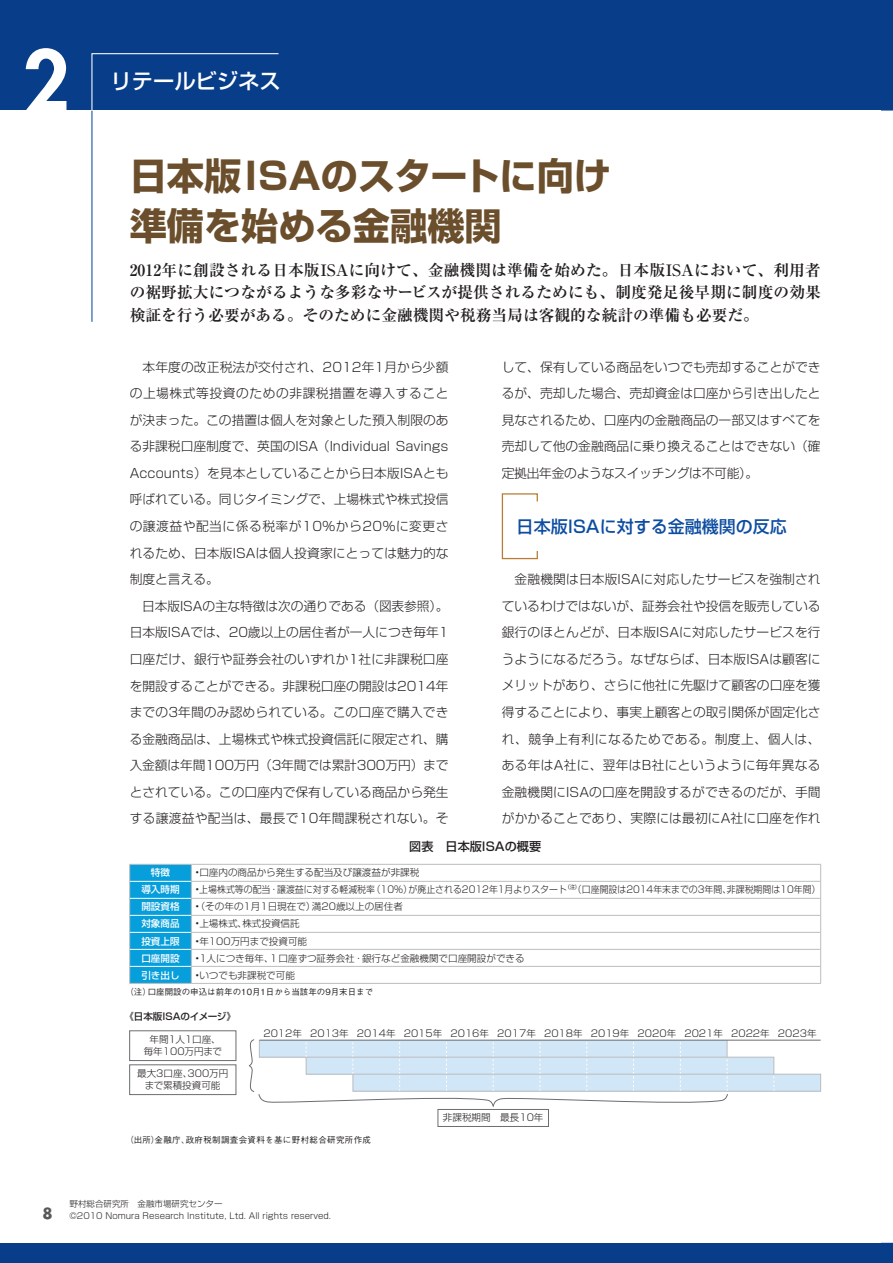
<style>
.page{position:relative;width:893px;height:1263px;background:#083e89}
.page>*{position:absolute;margin:0;border:0;box-sizing:border-box;transform-origin:0 0}
.t1{font:800 81.9px "Futura";color:#fff}
.t2{font:700 37.2px/49.9px "Shin Go Pro";color:#6b4e2b}
.t3{font:500 21.3px "Shin Go Pro";color:#fff}
.t4{font:500 16.95px "Shin Go Pro";color:#0d4da1}
.t5{font:700 15.75px/22.4px "Ryumin Pro";color:#231f20;text-align:justify}
.t6{font:300 12.75px/26.5px "Shin Go Pro";color:#231f20;text-align:justify}
.t7{font:500 12.15px "Shin Go Pro";color:#231f20}
.t8{font:300 9.6px/11.7px "Shin Go Pro";color:#231f20;text-align:center}
.t9{font:300 9.6px "Shin Go Pro";color:#231f20;scale:.93 1}
.t10{font:500 9.6px "Shin Go Pro";color:#fff}
.t11{font:500 9.6px "Shin Go Pro";letter-spacing:-.005em;color:#231f20}
.t12{font:300 8.55px/12.8px "Shin Go Pro";color:#231f20}
.t13{font:500 8.55px "Gothic BBB Pro";color:#231f20}
.t14{font:500 8.55px "Gothic BBB Pro";letter-spacing:.04em;color:#231f20}
.t15{font:5.25px "Shin Go Pro";color:#231f20;scale:.93 1}
.s1{font-family:"Futura";font-weight:700;font-size:14.85px;color:#57585a}
</style>
<div class="page">
<div style="left:0;top:111px;width:880px;height:1132px;background:#fff"></div>
<div style="left:880px;top:111px;width:13px;height:1132px;background:#fff"></div>
<hr style="left:91px;top:111px;width:1px;height:211px;background:#0d4da1">
<svg style="left:501px;top:493px;width:37px;height:67px"></svg>
<svg style="left:91px;top:53px;width:189px;height:59px"></svg>
<hr style="left:191px;top:864px;width:630px;height:1px;background:#bcbdc0">
<hr style="left:191px;top:881px;width:630px;height:1px;background:#bcbdc0">
<hr style="left:191px;top:898px;width:630px;height:1px;background:#bcbdc0">
<hr style="left:191px;top:915px;width:630px;height:1px;background:#bcbdc0">
<hr style="left:191px;top:932px;width:630px;height:1px;background:#bcbdc0">
<hr style="left:191px;top:949px;width:630px;height:1px;background:#bcbdc0">
<hr style="left:191px;top:966px;width:630px;height:1px;background:#bcbdc0">
<hr style="left:129px;top:983px;width:62px;height:1px;background:#bcbdc0">
<hr style="left:191px;top:983px;width:630px;height:1px;background:#bcbdc0">
<svg style="left:129px;top:864px;width:63px;height:119px;background:#10a0da"></svg>
<svg style="left:820px;top:865px;width:1px;height:118px"></svg>
<hr style="left:130px;top:881px;width:61px;height:1px;background:#fff">
<hr style="left:130px;top:898px;width:61px;height:1px;background:#fff">
<hr style="left:130px;top:915px;width:61px;height:1px;background:#fff">
<hr style="left:130px;top:932px;width:61px;height:1px;background:#fff">
<hr style="left:130px;top:949px;width:61px;height:1px;background:#fff">
<hr style="left:130px;top:966px;width:61px;height:1px;background:#fff">
<div style="left:129px;top:1030px;width:107px;height:31px;border:1px solid #6c6d70"></div>
<div style="left:129px;top:1064px;width:107px;height:31px;border:1px solid #6c6d70"></div>
<div style="left:438px;top:1109px;width:111px;height:18px;border:1px solid #6c6d70"></div>
<svg style="left:249px;top:1039px;width:572px;height:68px"></svg>
<h1 class="t1" style="left:23px;top:27px;width:49px">2</h1>
<h3 class="t3" style="left:111px;top:63px;width:172px">リテールビジネス</h3>
<h2 class="t2" style="left:130px;top:147px;width:483px">日本版ISAのスタートに向け準備を始める金融機関</h2>
<p class="t5" style="left:130px;top:258px;width:693px">2012年に創設される日本版ISAに向けて、金融機関は準備を始めた。日本版ISAにおいて、利用者の裾野拡大につながるような多彩なサービスが提供されるためにも、制度発足後早期に制度の効果検証を行う必要がある。そのために金融機関や税務当局は客観的な統計の準備も必要だ。</p>
<p class="t6" style="left:130px;top:352px;width:320px;text-align:left">　本年度の改正税法が交付され、2012年1月から少額の上場株式等投資のための非課税措置を導入することが決まった。この措置は個人を対象とした預入制限のある非課税口座制度で、英国のISA（Individual Savings<br>Accounts）を見本としていることから日本版ISAとも呼ばれている。同じタイミングで、上場株式や株式投信の譲渡益や配当に係る税率が10%から20%に変更されるため、日本版ISAは個人投資家にとっては魅力的な制度と言える。<br>　日本版ISAの主な特徴は次の通りである（図表参照）。日本版ISAでは、20歳以上の居住者が一人につき毎年1口座だけ、銀行や証券会社のいずれか1社に非課税口座を開設することができる。非課税口座の開設は2014年までの3年間のみ認められている。この口座で購入できる金融商品は、上場株式や株式投資信託に限定され、購入金額は年間100万円（3年間では累計300万円）までとされている。この口座内で保有している商品から発生する譲渡益や配当は、最長で10年間課税されない。そ</p>
<p class="t6" style="left:502px;top:352px;width:320px">して、保有している商品をいつでも売却することができるが、売却した場合、売却資金は口座から引き出したと見なされるため、口座内の金融商品の一部又はすべてを売却して他の金融商品に乗り換えることはできない（確定拠出年金のようなスイッチングは不可能）。</p>
<h3 class="t4" style="left:517px;top:512px;width:272px">日本版ISAに対する金融機関の反応</h3>
<p class="t6" style="left:502px;top:564px;width:320px">　金融機関は日本版ISAに対応したサービスを強制されているわけではないが、証券会社や投信を販売している銀行のほとんどが、日本版ISAに対応したサービスを行うようになるだろう。なぜならば、日本版ISAは顧客にメリットがあり、さらに他社に先駆けて顧客の口座を獲得することにより、事実上顧客との取引関係が固定化され、競争上有利になるためである。制度上、個人は、ある年はA社に、翌年はB社にというように毎年異なる金融機関にISAの口座を開設するができるのだが、手間がかかることであり、実際には最初にA社に口座を作れ</p>
<p class="t7" style="left:409px;top:836px;width:133px">図表　日本版ISAの概要</p>
<p class="t10" style="left:151px;top:865px;width:21px">特徴</p>
<p class="t8" style="left:196px;top:866px;width:225px">•口座内の商品から発生する配当及び譲渡益が非課税</p>
<p class="t10" style="left:141px;top:882px;width:40px">導入時期</p>
<p class="t8" style="left:196px;top:883px;width:373px">•上場株式等の配当・譲渡益に対する軽減税率（10%）が廃止される2012年1月よりスタート</p>
<p class="t15" style="left:565px;top:882px;width:17px">（注）</p>
<p class="t9" style="left:573px;top:882px;width:268px">（口座開設は2014年末までの3年間、非課税期間は10年間）</p>
<p class="t10" style="left:141px;top:899px;width:40px">開設資格</p>
<p class="t8" style="left:196px;top:900px;width:209px">•（その年の1月1日現在で）満20歳以上の居住者</p>
<p class="t10" style="left:141px;top:916px;width:40px">対象商品</p>
<p class="t8" style="left:196px;top:917px;width:106px">•上場株式、株式投資信託</p>
<p class="t10" style="left:141px;top:933px;width:40px">投資上限</p>
<p class="t8" style="left:196px;top:934px;width:113px">•年100万円まで投資可能</p>
<p class="t10" style="left:141px;top:950px;width:40px">口座開設</p>
<p class="t8" style="left:196px;top:951px;width:331px">•1人につき毎年、１口座ずつ証券会社・銀行など金融機関で口座開設ができる</p>
<p class="t10" style="left:141px;top:967px;width:40px">引き出し</p>
<p class="t8" style="left:196px;top:968px;width:101px">•いつでも非課税で可能</p>
<p class="t13" style="left:125px;top:985px;width:249px">（注）口座開設の申込は前年の10月1日から当該年の9月末日まで</p>
<p class="t8" style="left:144px;top:1032px;width:80px">年間１人１口座、毎年100万円まで</p>
<p class="t8" style="left:137px;top:1066px;width:93px">最大3口座、300万円まで累積投資可能</p>
<p class="t11" style="left:124px;top:1008px;width:113px">《日本版ISAのイメージ》</p>
<p class="t8" style="left:263px;top:1026px;width:555px">2012年 2013年 2014年 2015年 2016年 2017年 2018年 2019年 2020年 2021年 2022年 2023年</p>
<p class="t14" style="left:125px;top:1133px;width:247px">（出所）金融庁、政府税制調査会資料を基に野村総合研究所作成</p>
<p class="t8" style="left:443px;top:1110px;width:102px">非課税期間　最長10年</p>
<p class="t12" style="left:43px;top:1196px;width:290px;text-indent:27px">野村総合研究所　金融市場研究センター<br><span class="s1">8</span> ©2010 Nomura Research Institute, Ltd. All rights reserved.</p>
</div>
